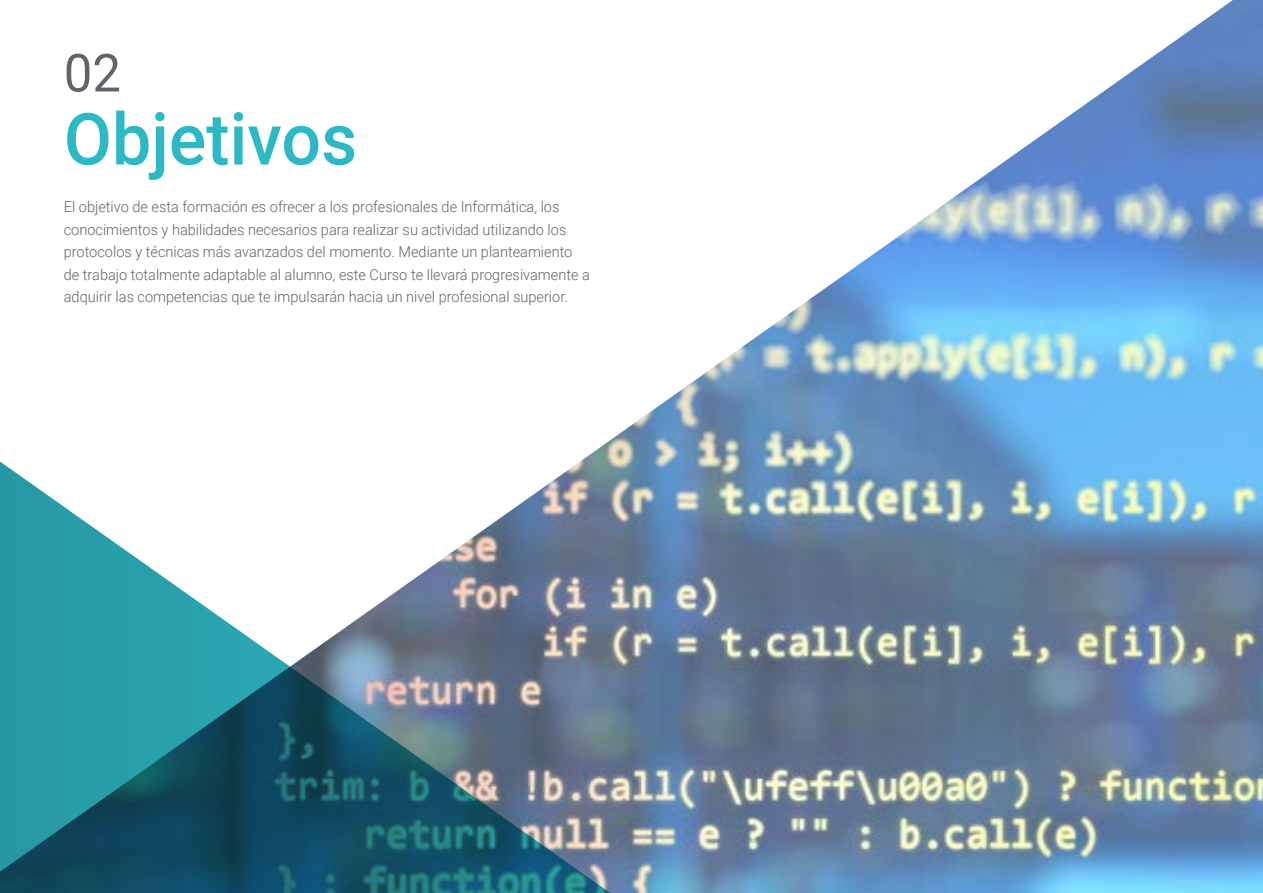
<style>
.page{position:relative;width:1263px;height:893px;background:#fff}
.page>*{position:absolute;margin:0;border:0;box-sizing:border-box;transform-origin:0 0}
.t1{font:500 72px "Roboto";color:#2db8c5}
.t2{font:52.5px "Roboto";color:#61646a}
.t3{font:300 15px/22.5px "Roboto";color:#61646a}
</style>
<div class="page">
<img style="left:602px;top:0;width:661px;height:893px">
<svg style="left:0;top:446px;width:640px;height:447px"></svg>
<h2 class="t2" style="left:64px;top:36px;width:59px">02</h2>
<h1 class="t1" style="left:64px;top:89px;width:295px">Objetivos</h1>
<p class="t3" style="left:64px;top:195px;width:528px">El objetivo de esta formación es ofrecer a los profesionales de Informática, los conocimientos y habilidades necesarios para realizar su actividad utilizando los protocolos y técnicas más avanzados del momento. Mediante un planteamiento de trabajo totalmente adaptable al alumno, este Curso te llevará progresivamente a adquirir las competencias que te impulsarán hacia un nivel profesional superior.</p>
</div>
